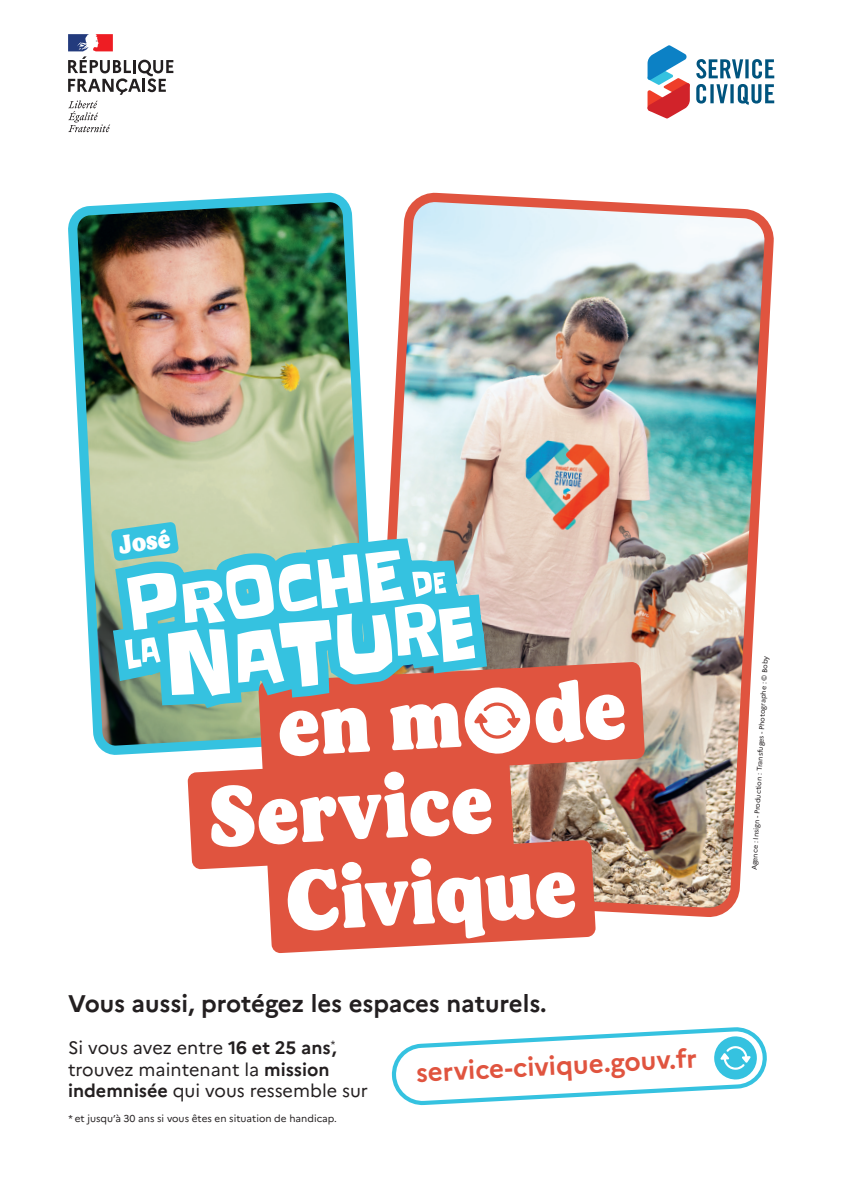
<style>
.page{position:relative;width:842px;height:1191px;background:#fff}
.page>*{position:absolute;margin:0;border:0;box-sizing:border-box;transform-origin:0 0}
.t1{font:700 26px "Marianne";color:#e0543f}
.t2{font:26px "MADE Mountain";color:#fff}
.t3{font:700 24px "Marianne";letter-spacing:-.005em;color:#231f20}
.t4{font:18px/21.6px "Marianne";color:#231f20}
.t5{font:10px "Marianne";color:#231f20}
.t6{font:7px "Marianne";color:#231f20}
.s1{font-weight:700}
</style>
<div class="page">
<svg style="left:68px;top:34px;width:33px;height:98px"></svg>
<svg style="left:647px;top:45px;width:43px;height:73px"></svg>
<svg style="left:696px;top:59px;width:78px;height:46px"></svg>
<img style="left:499px;top:196px;width:275px;height:721px">
<svg style="left:72px;top:205px;width:29px;height:544px"></svg>
<img style="left:499px;top:662px;width:146px;height:280px">
<svg style="left:499px;top:858px;width:78px;height:81px"></svg>
<img style="left:101px;top:34px;width:398px;height:919px">
<svg style="left:111px;top:522px;width:516px;height:235px"></svg>
<svg style="left:391px;top:1028px;width:376px;height:75px"></svg>
<h1 class="t2" style="left:116px;top:527px;width:54px;rotate:-8deg">José</h1>
<h2 class="t3" style="left:68px;top:989px;width:480px">Vous aussi, protégez les espaces naturels.</h2>
<p class="t4" style="left:68px;top:1036px;width:302px">Si vous avez entre <span class="s1">16 et 25 ans</span><sup>*</sup><span class="s1">, </span>trouvez maintenant la <span class="s1">mission indemnisée</span> qui vous ressemble sur</p>
<h1 class="t1" style="left:415px;top:1057px;width:283px;rotate:-3deg">service-civique.gouv.fr</h1>
<p class="t5" style="left:68px;top:1112px;width:270px">* et jusqu’à 30 ans si vous êtes en situation de handicap.</p>
<p class="t6" style="left:750px;top:870px;width:216px;rotate:-87deg">Agence : Insign - Production : Transfuges - Photographe : © Boby</p>
</div>
